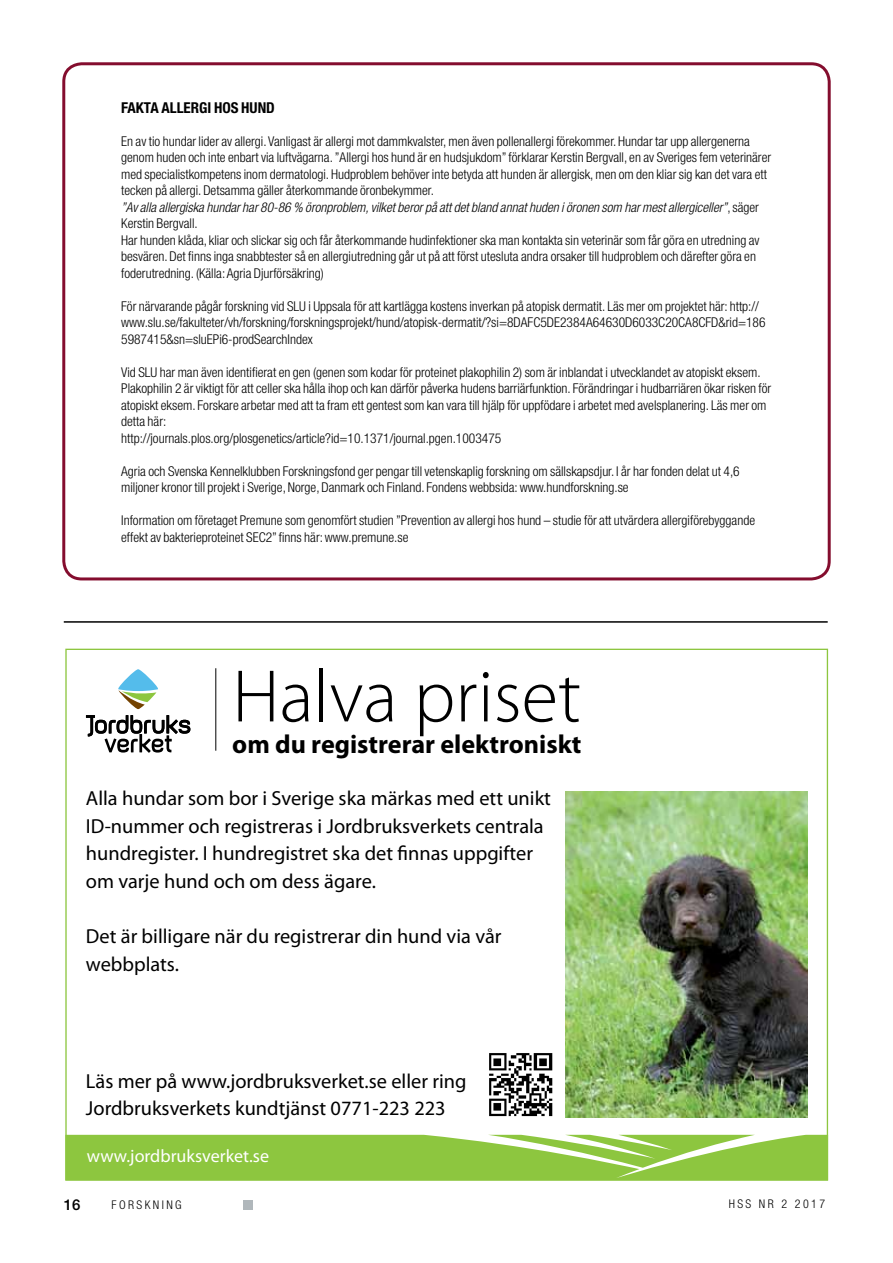
<style>
.page{position:relative;width:893px;height:1263px;background:#fff}
.page>*{position:absolute;margin:0;border:0;box-sizing:border-box;transform-origin:0 0}
.t1{font:300 75px "Myriad Pro";color:#000}
.t2{font:700 26.1px "Myriad Pro";color:#000}
.t3{font:20.4px/27.6px "Myriad Pro";color:#000}
.t4{font:18px "Myriad Pro";color:#fff}
.t5{font:700 condensed 15px "Helvetica Neue LT Std";color:#000}
.t6{font:500 15px "Helvetica Neue LT Std";color:#000}
.t7{font:300 condensed 13.5px/16.5px "Helvetica Neue LT Std";color:#000}
.t8{font:300 condensed 12px "Helvetica Neue LT Std";letter-spacing:.2em;color:#000}
.s1{font-style:italic}
</style>
<div class="page">
<div style="left:62px;top:62px;width:769px;height:518px;border:3px solid #830b2c;border-radius:18px"></div>
<div style="left:243px;top:1200px;width:10px;height:10px;background:#b0b7bb"></div>
<img style="left:565px;top:792px;width:242px;height:326px">
<svg style="left:86px;top:715px;width:104px;height:38px"></svg>
<svg style="left:118px;top:669px;width:40px;height:40px"></svg>
<img style="left:489px;top:1053px;width:64px;height:64px">
<hr style="left:215px;top:668px;width:1px;height:83px;background:#000">
<svg style="left:65px;top:1135px;width:763px;height:46px;background:#95ca4d"></svg>
<hr style="left:64px;top:621px;width:764px;height:2px;background:#000">
<p class="t5" style="left:121px;top:98px;width:155px">FAKTA ALLERGI HOS HUND</p>
<p class="t7" style="left:121px;top:133px;width:651px">En av tio hundar lider av allergi. Vanligast är allergi mot dammkvalster, men även pollenallergi förekommer. Hundar tar upp allergenerna genom huden och inte enbart via luftvägarna. ”Allergi hos hund är en hudsjukdom” förklarar Kerstin Bergvall, en av Sveriges fem veterinärer med specialistkompetens inom dermatologi. Hudproblem behöver inte betyda att hunden är allergisk, men om den kliar sig kan det vara ett tecken på allergi. Detsamma gäller återkommande öronbekymmer.<br><span class="s1">”Av alla allergiska hundar har 80-86 % öronproblem, vilket beror på att det bland annat huden i öronen som har mest allergiceller”</span>, säger Kerstin Bergvall.<br>Har hunden klåda, kliar och slickar sig och får återkommande hudinfektioner ska man kontakta sin veterinär som får göra en utredning av besvären. Det finns inga snabbtester så en allergiutredning går ut på att först utesluta andra orsaker till hudproblem och därefter göra en foderutredning. (Källa: Agria Djurförsäkring)</p>
<p class="t7" style="left:121px;top:298px;width:646px">För närvarande pågår forskning vid SLU i Uppsala för att kartlägga kostens inverkan på atopisk dermatit. Läs mer om projektet här: http:// www.slu.se/fakulteter/vh/forskning/forskningsprojekt/hund/atopisk-dermatit/?si=8DAFC5DE2384A64630D6033C20CA8CFD&amp;rid=186<br>5987415&amp;sn=sluEPi6-prodSearchIndex</p>
<p class="t7" style="left:121px;top:364px;width:652px">Vid SLU har man även identifierat en gen (genen som kodar för proteinet plakophilin 2) som är inblandat i utvecklandet av atopiskt eksem.<br>Plakophilin 2 är viktigt för att celler ska hålla ihop och kan därför påverka hudens barriärfunktion. Förändringar i hudbarriären ökar risken för atopiskt eksem. Forskare arbetar med att ta fram ett gentest som kan vara till hjälp för uppfödare i arbetet med avelsplanering. Läs mer om detta här:<br>http://journals.plos.org/plosgenetics/article?id=10.1371/journal.pgen.1003475</p>
<p class="t7" style="left:121px;top:463px;width:620px">Agria och Svenska Kennelklubben Forskningsfond ger pengar till vetenskaplig forskning om sällskapsdjur. I år har fonden delat ut 4,6 miljoner kronor till projekt i Sverige, Norge, Danmark och Finland. Fondens webbsida: www.hundforskning.se</p>
<p class="t7" style="left:121px;top:512px;width:635px">Information om företaget Premune som genomfört studien ”Prevention av allergi hos hund – studie för att utvärdera allergiförebyggande effekt av bakterieproteinet SEC2” finns här: www.premune.se</p>
<h1 class="t1" style="left:232px;top:651px;width:350px">Halva priset</h1>
<h2 class="t2" style="left:232px;top:727px;width:351px">om du registrerar elektroniskt</h2>
<h3 class="t3" style="left:86px;top:784px;width:466px">Alla hundar som bor i Sverige ska märkas med ett unikt ID-nummer och registreras i Jordbruksverkets centrala hundregister. I hundregistret ska det finnas uppgifter om varje hund och om dess ägare.</h3>
<h3 class="t3" style="left:86px;top:922px;width:417px">Det är billigare när du registrerar din hund via vår webbplats.</h3>
<h3 class="t3" style="left:86px;top:1066px;width:382px">Läs mer på www.jordbruksverket.se eller ring<br>Jordbruksverkets kundtjänst 0771-223 223</h3>
<h3 class="t4" style="left:87px;top:1144px;width:184px">www.jordbruksverket.se</h3>
<p class="t6" style="left:64px;top:1195px;width:18px">16</p>
<p class="t8" style="left:112px;top:1198px;width:72px">FORSKNING</p>
<p class="t8" style="left:729px;top:1197px;width:98px">HSS NR 2 2017</p>
</div>
